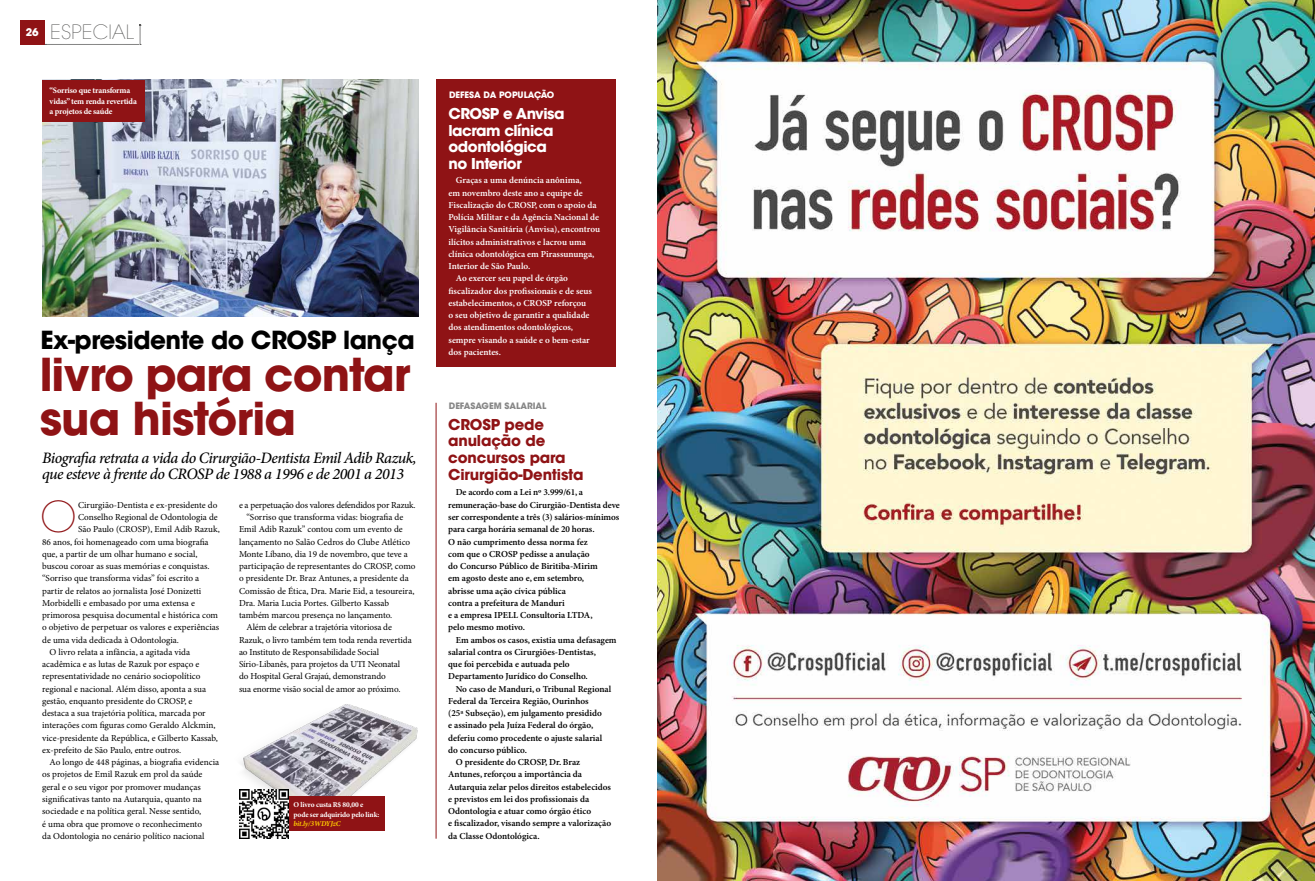
<style>
.page{position:relative;width:1315px;height:881px;background:#fff}
.page>*{position:absolute;margin:0;border:0;box-sizing:border-box;transform-origin:0 0}
.t1{font:700 44.98px/43.8px "ITC Avant Garde Std";letter-spacing:-.02em;color:#8f1315}
.t2{font:200 42.26px "ITC Avant Garde Std";color:#8f1315}
.t3{font:700 24.68px "ITC Avant Garde Std";letter-spacing:-.02em;color:#000}
.t4{font:200 19.6px "ITC Avant Garde Std";letter-spacing:.01em;color:#575756}
.t5{font:italic 500 15.92px/15.9px "Minion Pro";letter-spacing:-.035em;color:#000}
.t6{font:700 14.88px/16.6px "ITC Avant Garde Std";letter-spacing:-.01em;color:#8f1315}
.t7{font:700 14.88px/16.6px "ITC Avant Garde Std";letter-spacing:-.03em;color:#fff}
.t8{font:9.19px "Minion Pro";color:#000}
.t9{font:600 9.19px/12.2px "Minion Pro";color:#000}
.t10{font:600 9.19px "Minion Pro";color:#fff}
.t11{font:9.19px "Minion Pro";letter-spacing:-.02em;color:#000}
.t12{font:700 8.75px "ITC Avant Garde Std";color:#fff}
.t13{font:700 8.75px "ITC Avant Garde Std";color:#878787}
.t14{font:700 8.31px/10.5px "Minion Pro";letter-spacing:-.02em;color:#fff}
.t15{font:700 7.44px/9.6px "Minion Pro";letter-spacing:-.02em;color:#fff}
.t16{font:italic 700 7.44px "Minion Pro";letter-spacing:-.02em;color:#fc0}
.s1{font-weight:700;font-size:10.5px;color:#fff}
</style>
<div class="page">
<div style="left:20px;top:20px;width:25px;height:25px;background:#8f1315"></div>
<svg style="left:45px;top:24px;width:96px;height:21px"></svg>
<div style="left:436px;top:80px;width:179px;height:287px;background:#8f1315"></div>
<img style="left:657px;top:0;width:658px;height:881px">
<img style="left:42px;top:80px;width:376px;height:236px">
<hr style="left:436px;top:403px;width:1px;height:435px;background:#8f1315">
<img style="left:241px;top:704px;width:177px;height:127px">
<div style="left:42px;top:80px;width:103px;height:41px;background:#8f1315"></div>
<img style="left:239px;top:789px;width:50px;height:49px">
<div style="left:289px;top:796px;width:95px;height:35px;background:#8f1315"></div>
<h3 class="t4" style="left:26px;top:20px;width:110px"><span class="s1">26</span> ESPECIAL</h3>
<p class="t14" style="left:50px;top:85px;width:89px">“Sorriso que transforma vidas” tem renda revertida a projetos de saúde</p>
<h3 class="t3" style="left:41px;top:324px;width:376px">Ex-presidente do CROSP lança</h3>
<h1 class="t1" style="left:40px;top:352px;width:372px">livro para contar sua história</h1>
<h3 class="t5" style="left:42px;top:450px;width:376px">Biografia retrata a vida do Cirurgião-Dentista Emil Adib Razuk, que esteve à frente do CROSP de 1988 a 1996 e de 2001 a 2013</h3>
<h2 class="t2" style="left:40px;top:492px;width:37px">O</h2>
<p class="t8" style="left:78px;top:499px;width:141px">Cirurgião-Dentista e ex-presidente do</p>
<p class="t11" style="left:239px;top:498px;width:178px">e a perpetuação dos valores defendidos por Razuk.</p>
<p class="t8" style="left:246px;top:511px;width:158px">“Sorriso que transforma vidas: biografia de</p>
<p class="t8" style="left:239px;top:523px;width:165px">Emil Adib Razuk” contou com um evento de</p>
<p class="t8" style="left:239px;top:535px;width:173px">lançamento no Salão Cedros do Clube Atlético</p>
<p class="t8" style="left:239px;top:547px;width:170px">Monte Líbano, dia 19 de novembro, que teve a</p>
<p class="t8" style="left:239px;top:560px;width:178px">participação de representantes do CROSP, como</p>
<p class="t8" style="left:239px;top:572px;width:171px">o presidente Dr. Braz Antunes, a presidente da</p>
<p class="t8" style="left:239px;top:584px;width:177px">Comissão de Ética, Dra. Marie Eid, a tesoureira,</p>
<p class="t8" style="left:239px;top:596px;width:152px">Dra. Maria Lucia Portes. Gilberto Kassab</p>
<p class="t8" style="left:239px;top:609px;width:155px">também marcou presença no lançamento.</p>
<p class="t8" style="left:246px;top:621px;width:147px">Além de celebrar a trajetória vitoriosa de</p>
<p class="t8" style="left:239px;top:633px;width:174px">Razuk, o livro também tem toda renda revertida</p>
<p class="t8" style="left:239px;top:645px;width:142px">ao Instituto de Responsabilidade Social</p>
<p class="t8" style="left:239px;top:658px;width:163px">Sírio-Libanês, para projetos da UTI Neonatal</p>
<p class="t8" style="left:239px;top:670px;width:148px">do Hospital Geral Grajaú, demonstrando</p>
<p class="t8" style="left:239px;top:682px;width:163px">sua enorme visão social de amor ao próximo.</p>
<p class="t8" style="left:78px;top:511px;width:141px">Conselho Regional de Odontologia de</p>
<p class="t8" style="left:78px;top:523px;width:143px">São Paulo (CROSP), Emil Adib Razuk,</p>
<p class="t8" style="left:42px;top:535px;width:168px">86 anos, foi homenageado com uma biografia</p>
<p class="t8" style="left:42px;top:548px;width:157px">que, a partir de um olhar humano e social,</p>
<p class="t8" style="left:42px;top:560px;width:169px">buscou coroar as suas memórias e conquistas.</p>
<p class="t8" style="left:42px;top:572px;width:159px">“Sorriso que transforma vidas” foi escrito a</p>
<p class="t8" style="left:42px;top:584px;width:161px">partir de relatos ao jornalista José Donizetti</p>
<p class="t8" style="left:42px;top:597px;width:154px">Morbidelli e embasado por uma extensa e</p>
<p class="t8" style="left:42px;top:609px;width:177px">primorosa pesquisa documental e histórica com</p>
<p class="t8" style="left:42px;top:621px;width:179px">o objetivo de perpetuar os valores e experiências</p>
<p class="t8" style="left:42px;top:633px;width:138px">de uma vida dedicada à Odontologia.</p>
<p class="t8" style="left:50px;top:646px;width:142px">O livro relata a infância, a agitada vida</p>
<p class="t8" style="left:42px;top:658px;width:159px">acadêmica e as lutas de Razuk por espaço e</p>
<p class="t8" style="left:42px;top:670px;width:160px">representatividade no cenário sociopolítico</p>
<p class="t8" style="left:42px;top:682px;width:165px">regional e nacional. Além disso, aponta a sua</p>
<p class="t8" style="left:42px;top:694px;width:152px">gestão, enquanto presidente do CROSP, e</p>
<p class="t8" style="left:42px;top:707px;width:165px">destaca a sua trajetória política, marcada por</p>
<p class="t8" style="left:42px;top:719px;width:175px">interações com figuras como Geraldo Alckmin,</p>
<p class="t8" style="left:42px;top:731px;width:177px">vice-presidente da República, e Gilberto Kassab,</p>
<p class="t8" style="left:42px;top:743px;width:141px">ex-prefeito de São Paulo, entre outros.</p>
<p class="t8" style="left:50px;top:756px;width:171px">Ao longo de 448 páginas, a biografia evidencia</p>
<p class="t8" style="left:42px;top:768px;width:162px">os projetos de Emil Razuk em prol da saúde</p>
<p class="t8" style="left:42px;top:780px;width:160px">geral e o seu vigor por promover mudanças</p>
<p class="t8" style="left:42px;top:792px;width:161px">significativas tanto na Autarquia, quanto na</p>
<p class="t8" style="left:42px;top:805px;width:161px">sociedade e na política geral. Nesse sentido,</p>
<p class="t8" style="left:42px;top:817px;width:161px">é uma obra que promove o reconhecimento</p>
<p class="t8" style="left:42px;top:829px;width:164px">da Odontologia no cenário político nacional</p>
<p class="t15" style="left:294px;top:800px;width:87px">O livro custa R$ 80,00 e pode ser adquirido pelo link:</p>
<p class="t16" style="left:294px;top:819px;width:49px">bit.ly/3WDYJzC</p>
<p class="t12" style="left:449px;top:89px;width:107px">DEFESA DA POPULAÇÃO</p>
<h3 class="t7" style="left:448px;top:105px;width:118px">CROSP e Anvisa lacram clínica odontológica no Interior</h3>
<p class="t10" style="left:456px;top:175px;width:127px">Graças a uma denúncia anônima,</p>
<p class="t10" style="left:448px;top:187px;width:136px">em novembro deste ano a equipe de</p>
<p class="t10" style="left:448px;top:199px;width:150px">Fiscalização do CROSP, com o apoio da</p>
<p class="t10" style="left:448px;top:212px;width:152px">Polícia Militar e da Agência Nacional de</p>
<p class="t10" style="left:448px;top:224px;width:153px">Vigilância Sanitária (Anvisa), encontrou</p>
<p class="t10" style="left:448px;top:236px;width:139px">ilícitos administrativos e lacrou uma</p>
<p class="t10" style="left:448px;top:248px;width:147px">clínica odontológica em Pirassununga,</p>
<p class="t10" style="left:448px;top:261px;width:83px">Interior de São Paulo.</p>
<p class="t10" style="left:456px;top:273px;width:114px">Ao exercer seu papel de órgão</p>
<p class="t10" style="left:448px;top:285px;width:145px">fiscalizador dos profissionais e de seus</p>
<p class="t10" style="left:448px;top:297px;width:139px">estabelecimentos, o CROSP reforçou</p>
<p class="t10" style="left:448px;top:310px;width:143px">o seu objetivo de garantir a qualidade</p>
<p class="t10" style="left:448px;top:322px;width:126px">dos atendimentos odontológicos,</p>
<p class="t10" style="left:448px;top:334px;width:143px">sempre visando a saúde e o bem-estar</p>
<p class="t10" style="left:448px;top:346px;width:54px">dos pacientes.</p>
<p class="t13" style="left:449px;top:400px;width:99px">DEFASAGEM SALARIAL</p>
<h3 class="t6" style="left:448px;top:416px;width:137px">CROSP pede anulação de concursos para<br>Cirurgião-Dentista</h3>
<p class="t9" style="left:448px;top:487px;width:173px;text-indent:7px">De acordo com a Lei nº 3.999/61, a remuneração-base do Cirurgião-Dentista deve ser correspondente a três (3) salários-mínimos para carga horária semanal de 20 horas.<br>O não cumprimento dessa norma fez<br>com que o CROSP pedisse a anulação<br>do Concurso Público de Biritiba-Mirim<br>em agosto deste ano e, em setembro,<br>abrisse uma ação cívica pública<br>contra a prefeitura de Manduri<br>e a empresa IPELL Consultoria LTDA,<br>pelo mesmo motivo.</p>
<p class="t9" style="left:448px;top:633px;width:170px;text-indent:7px">Em ambos os casos, existia uma defasagem salarial contra os Cirurgiões-Dentistas,<br>que foi percebida e autuada pelo Departamento Jurídico do Conselho.</p>
<p class="t9" style="left:456px;top:682px;width:157px">No caso de Manduri, o Tribunal Regional</p>
<p class="t9" style="left:448px;top:695px;width:142px">Federal da Terceira Região, Ourinhos</p>
<p class="t9" style="left:448px;top:707px;width:155px">(25ª Subseção), em julgamento presidido</p>
<p class="t9" style="left:448px;top:719px;width:147px">e assinado pela Juíza Federal do órgão,</p>
<p class="t9" style="left:448px;top:731px;width:155px">deferiu como procedente o ajuste salarial</p>
<p class="t9" style="left:448px;top:744px;width:80px">do concurso público.</p>
<p class="t9" style="left:456px;top:756px;width:126px">O presidente do CROSP, Dr. Braz</p>
<p class="t9" style="left:448px;top:768px;width:135px">Antunes, reforçou a importância da</p>
<p class="t9" style="left:448px;top:780px;width:164px">Autarquia zelar pelos direitos estabelecidos</p>
<p class="t9" style="left:448px;top:793px;width:142px">e previstos em lei dos profissionais da</p>
<p class="t9" style="left:448px;top:805px;width:144px">Odontologia e atuar como órgão ético</p>
<p class="t9" style="left:448px;top:817px;width:164px">e fiscalizador, visando sempre a valorização</p>
<p class="t9" style="left:448px;top:829px;width:93px">da Classe Odontológica.</p>
</div>
